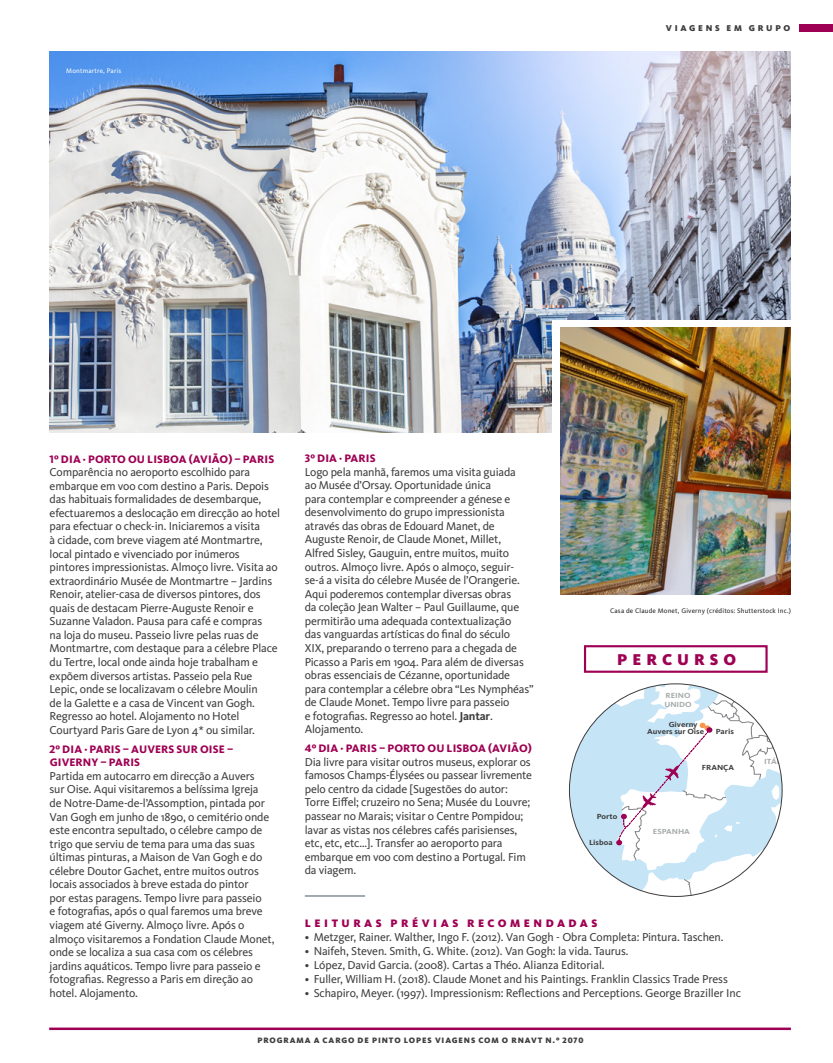
<style>
.page{position:relative;width:833px;height:1063px;background:#fff}
.page>*{position:absolute;margin:0;border:0;box-sizing:border-box;transform-origin:0 0}
.Percurso_Titulo{font:900 16.25px "Kievit OT";letter-spacing:.31em;color:#9e0153}
.Programa_Texto{font:11.88px/13.5px "Kievit OT";letter-spacing:-.015em;color:#3e3e3f}
.Programa_Dias{font:800 11.25px/13.6px "Kievit OT";letter-spacing:.01em;color:#9e0153}
.Bullets_Titulo{font:900 11.25px "Kievit OT";letter-spacing:.31em;color:#9e0153}
.t1{font:900 8.75px "Kievit OT";letter-spacing:.31em;color:#3e3e3f}
.Numero_Pagina{font:900 8.12px "Kievit OT";letter-spacing:.11em;color:#3e3e3f}
.t2{font:700 7.62px "Kievit OT";color:#3e3e3f;scale:1.09 1}
.t3{font:700 7.62px/9.2px "Kievit OT";color:#a7aaaa;scale:1.09 1}
.Legenda{font:6.88px "Kievit OT";letter-spacing:.025em;color:#231f20}
.Legenda-2{font:6.88px "Kievit OT";letter-spacing:.025em;color:#fff}
.s1{font-weight:700}
</style>
<div class="page">
<div style="left:800px;top:25px;width:33px;height:7px;background:#9e0153"></div>
<hr style="left:49px;top:1028px;width:742px;height:2px;background:#9e0153">
<hr style="left:305px;top:895px;width:60px;height:2px;background:#6b7a83">
<img style="left:50px;top:51px;width:740px;height:381px">
<div style="left:552px;top:321px;width:239px;height:274px;background:#fff"></div>
<img style="left:560px;top:328px;width:231px;height:267px">
<div style="left:584px;top:645px;width:183px;height:28px;background:#fff;border:2px solid #9e0153"></div>
<svg style="left:569px;top:702px;width:187px;height:194px;fill:#c5e4f6"></svg>
<svg style="left:683px;top:879px;width:9px;height:16px"></svg>
<svg style="left:616px;top:684px;width:166px;height:177px"></svg>
<p class="Legenda-2" style="left:66px;top:66px;width:57px">Montmartre, Paris</p>
<p class="t1" style="left:666px;top:23px;width:126px">VIAGENS EM GRUPO</p>
<p class="Programa_Dias" style="left:50px;top:452px;width:226px">1º DIA · PORTO OU LISBOA (AVIÃO) – PARIS</p>
<p class="Programa_Texto" style="left:50px;top:465px;width:232px">Comparência no aeroporto escolhido para embarque em voo com destino a Paris. Depois das habituais formalidades de desembarque, efectuaremos a deslocação em direcção ao hotel para efectuar o check-in. Iniciaremos a visita<br>à cidade, com breve viagem até Montmartre, local pintado e vivenciado por inúmeros pintores impressionistas. Almoço livre. Visita ao extraordinário Musée de Montmartre – Jardins Renoir, atelier-casa de diversos pintores, dos quais de destacam Pierre-Auguste Renoir e Suzanne Valadon. Pausa para café e compras<br>na loja do museu. Passeio livre pelas ruas de Montmartre, com destaque para a célebre Place du Tertre, local onde ainda hoje trabalham e expõem diversos artistas. Passeio pela Rue Lepic, onde se localizavam o célebre Moulin<br>de la Galette e a casa de Vincent van Gogh.<br>Regresso ao hotel. Alojamento no Hotel Courtyard Paris Gare de Lyon 4* ou similar.</p>
<p class="Programa_Dias" style="left:50px;top:742px;width:185px">2º DIA · PARIS – AUVERS SUR OISE –<br>GIVERNY – PARIS</p>
<p class="Programa_Texto" style="left:50px;top:769px;width:226px">Partida em autocarro em direcção a Auvers<br>sur Oise. Aqui visitaremos a belíssima Igreja<br>de Notre-Dame-de-l’Assomption, pintada por Van Gogh em junho de 1890, o cemitério onde este encontra sepultado, o célebre campo de trigo que serviu de tema para uma das suas últimas pinturas, a Maison de Van Gogh e do célebre Doutor Gachet, entre muitos outros locais associados à breve estada do pintor<br>por estas paragens. Tempo livre para passeio<br>e fotografias, após o qual faremos uma breve viagem até Giverny. Almoço livre. Após o almoço visitaremos a Fondation Claude Monet, onde se localiza a sua casa com os célebres jardins aquáticos. Tempo livre para passeio e fotografias. Regresso a Paris em direção ao hotel. Alojamento.</p>
<p class="Programa_Dias" style="left:305px;top:451px;width:72px">3º DIA · PARIS</p>
<p class="Programa_Texto" style="left:305px;top:465px;width:230px">Logo pela manhã, faremos uma visita guiada<br>ao Musée d’Orsay. Oportunidade única<br>para contemplar e compreender a génese e desenvolvimento do grupo impressionista através das obras de Edouard Manet, de Auguste Renoir, de Claude Monet, Millet, Alfred Sisley, Gauguin, entre muitos, muito outros. Almoço livre. Após o almoço, seguir&shy;se-á a visita do célebre Musée de l’Orangerie.<br>Aqui poderemos contemplar diversas obras<br>da coleção Jean Walter – Paul Guillaume, que permitirão uma adequada contextualização<br>das vanguardas artísticas do final do século<br>XIX, preparando o terreno para a chegada de Picasso a Paris em 1904. Para além de diversas obras essenciais de Cézanne, oportunidade para contemplar a célebre obra “Les Nymphéas” de Claude Monet. Tempo livre para passeio<br>e fotografias. Regresso ao hotel. <span class="s1">Jantar</span>.<br>Alojamento.</p>
<p class="Programa_Dias" style="left:305px;top:742px;width:228px">4º DIA · PARIS – PORTO OU LISBOA (AVIÃO)</p>
<p class="Programa_Texto" style="left:305px;top:755px;width:229px">Dia livre para visitar outros museus, explorar os famosos Champs-Élysées ou passear livremente pelo centro da cidade [Sugestões do autor:<br>Torre Eiffel; cruzeiro no Sena; Musée du Louvre; passear no Marais; visitar o Centre Pompidou; lavar as vistas nos célebres cafés parisienses, etc, etc, etc…]. Transfer ao aeroporto para embarque em voo com destino a Portugal. Fim da viagem.</p>
<p class="Legenda" style="left:610px;top:607px;width:182px">Casa de Claude Monet, Giverny (créditos: Shutterstock Inc.)</p>
<p class="Percurso_Titulo" style="left:617px;top:650px;width:120px">PERCURSO</p>
<p class="t2" style="left:596px;top:812px;width:20px">Porto</p>
<p class="t2" style="left:589px;top:838px;width:23px">Lisboa</p>
<p class="t3" style="left:664px;top:691px;width:27px">REINO<br>UNIDO</p>
<p class="t2" style="left:647px;top:727px;width:54px">Auvers sur Oise</p>
<p class="t2" style="left:668px;top:720px;width:28px">Giverny</p>
<p class="t2" style="left:715px;top:727px;width:18px">Paris</p>
<p class="t2" style="left:702px;top:763px;width:31px">FRANÇA</p>
<p class="t3" style="left:653px;top:827px;width:36px">ESPANHA</p>
<p class="t3" style="left:764px;top:757px;width:25px">ITÁLIA</p>
<p class="Bullets_Titulo" style="left:305px;top:916px;width:294px">LEITURAS PRÉVIAS RECOMENDADAS</p>
<p class="Programa_Texto" style="left:305px;top:930px;width:420px">• Metzger, Rainer. Walther, Ingo F. (2012). Van Gogh - Obra Completa: Pintura. Taschen.</p>
<p class="Programa_Texto" style="left:305px;top:944px;width:325px">• Naifeh, Steven. Smith, G. White. (2012). Van Gogh: la vida. Taurus.</p>
<p class="Programa_Texto" style="left:305px;top:958px;width:301px">• López, David Garcia. (2008). Cartas a Théo. Alianza Editorial.</p>
<p class="Programa_Texto" style="left:305px;top:972px;width:424px">• Fuller, William H. (2018). Claude Monet and his Paintings. Franklin Classics Trade Press</p>
<p class="Programa_Texto" style="left:305px;top:986px;width:437px">• Schapiro, Meyer. (1997). Impressionism: Reflections and Perceptions. George Braziller Inc</p>
<p class="Numero_Pagina" style="left:257px;top:1036px;width:328px">PROGRAMA A CARGO DE PINTO LOPES VIAGENS COM O RNAVT N.º 2070</p>
</div>
